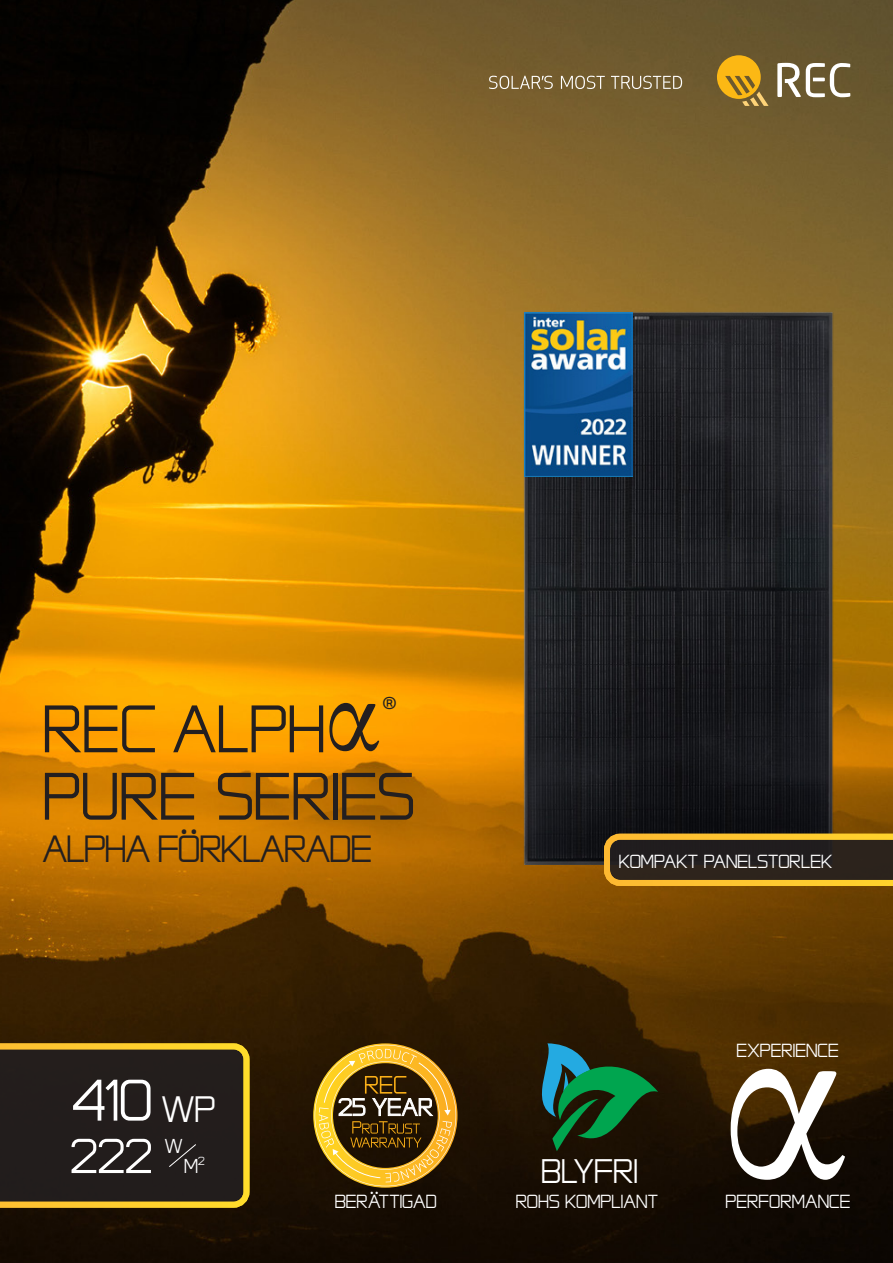
<style>
.page{position:relative;width:893px;height:1263px;background:#fff}
.page>*{position:absolute;margin:0;border:0;box-sizing:border-box;transform-origin:0 0}
.t1{font:269.85px "Garamond";color:#fff}
.t2{font:79.5px "REC Tech 2011";color:#231f20}
.t3{font:69.45px "REC Tech 2011";color:#fff}
.t4{font:58.2px "REC Tech 2011";color:#fff}
.t5{font:45px "REC Tech 2011";letter-spacing:-.02em;color:#231f20}
.front_body{font:43.65px "REC Tech 2011";color:#fff}
.t6{font:40.5px "REC Tech 2011";color:#fff}
.front_body-2{font:23.85px "REC Tech 2011";color:#fff}
.front_body-3{font:22.5px "REC Tech 2011";color:#fff}
.Body_Text{font:22.5px "REC Tech 2011";color:#fff}
.t7{font:19.2px "Apex New";color:#231f20}
.s1{font-family:"Garamond";font-size:117.45px}
</style>
<div class="page">
<img style="left:0;top:0;width:893px;height:1263px">
<svg style="left:542px;top:1043px;width:116px;height:108px;background:#174d32"></svg>
<svg style="left:313px;top:1043px;width:145px;height:145px;background:#7e6120"></svg>
<svg style="left:717px;top:55px;width:52px;height:51px;background:#b78c24"></svg>
<svg style="left:777px;top:63px;width:73px;height:34px"></svg>
<svg style="left:489px;top:76px;width:64px;height:13px"></svg>
<svg style="left:561px;top:76px;width:44px;height:13px"></svg>
<svg style="left:611px;top:76px;width:71px;height:13px"></svg>
<img style="left:510px;top:308px;width:332px;height:557px">
<svg style="left:632px;top:316px;width:21px;height:4px"></svg>
<svg style="left:0;top:1043px;width:249px;height:165px;background:#382e1d"></svg>
<img style="left:524px;top:313px;width:108px;height:164px">
<svg style="left:604px;top:834px;width:289px;height:52px;background:#5b4821"></svg>
<p class="t2" style="left:43px;top:692px;width:341px">REC ALPH<span class="s1">α</span></p>
<p class="t7" style="left:382px;top:690px;width:16px">®</p>
<p class="t2" style="left:43px;top:759px;width:374px">PURE SERIES</p>
<p class="t5" style="left:43px;top:828px;width:331px">ALPHA FÖRKLARADE</p>
<p class="t3" style="left:72px;top:1068px;width:82px">410</p>
<p class="front_body" style="left:162px;top:1089px;width:55px">WP</p>
<p class="t4" style="left:70px;top:1129px;width:83px">222</p>
<p class="front_body-2" style="left:165px;top:1135px;width:19px">W</p>
<p class="front_body-2" style="left:184px;top:1154px;width:22px">M<sup>2</sup></p>
<p class="Body_Text" style="left:335px;top:1191px;width:104px">BERÄTTIGAD</p>
<p class="front_body-3" style="left:619px;top:851px;width:215px">KOMPAKT PANELSTORLEK</p>
<p class="t6" style="left:541px;top:1152px;width:98px">BLYFRI</p>
<p class="front_body-3" style="left:516px;top:1191px;width:144px">ROHS KOMPLIANT</p>
<p class="front_body-3" style="left:737px;top:1039px;width:104px">EXPERIENCE</p>
<p class="t1" style="left:722px;top:911px;width:132px">α</p>
<p class="front_body-3" style="left:726px;top:1191px;width:126px">PERFORMANCE</p>
</div>
